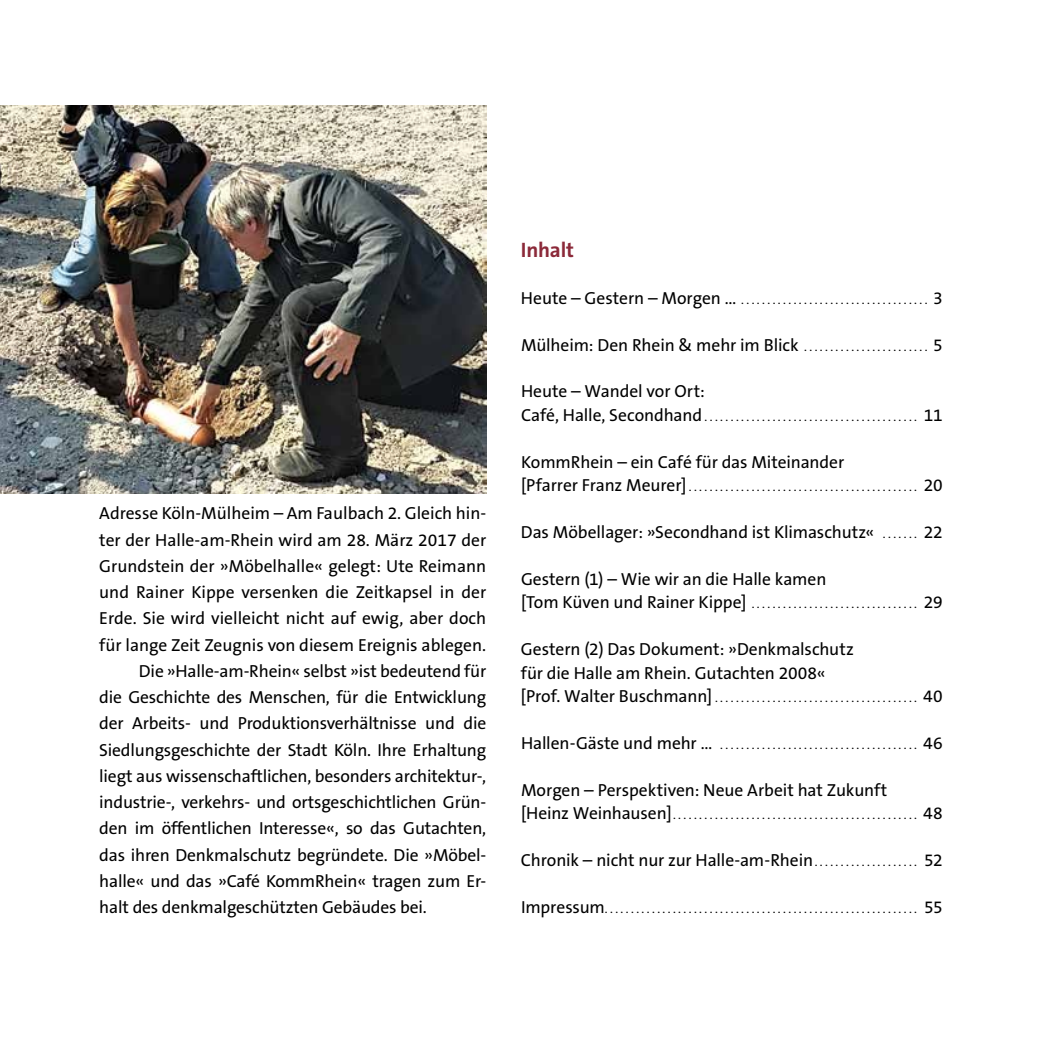
<style>
.page{position:relative;width:1042px;height:1042px;background:#fff}
.page>*{position:absolute;margin:0;border:0;box-sizing:border-box;transform-origin:0 0}
.t1{font:700 21px "The Sans B7";letter-spacing:-.01em;color:#8b2939}
.t2{font:17.5px/23.4px "The Sans B5 Plain";letter-spacing:-.01em;color:#000}
.t3{font:12.25px "The Sans B5 Plain";color:#000}
.s1{font-size:17.5px}
.s2{font-size:12.25px}
</style>
<div class="page">
<img style="left:0;top:105px;width:486px;height:388px">
<p class="t2" style="left:99px;top:502px;width:388px">Adresse Köln-Mülheim – Am Faulbach 2. Gleich hin-</p>
<p class="t2" style="left:99px;top:528px;width:388px">ter der Halle-am-Rhein wird am 28. März 2017 der</p>
<p class="t2" style="left:99px;top:555px;width:388px">Grundstein der »Möbelhalle« gelegt: Ute Reimann</p>
<p class="t2" style="left:99px;top:581px;width:388px">und Rainer Kippe versenken die Zeitkapsel in der</p>
<p class="t2" style="left:99px;top:607px;width:388px">Erde. Sie wird vielleicht nicht auf ewig, aber doch</p>
<p class="t2" style="left:99px;top:633px;width:388px">für lange Zeit Zeugnis von diesem Ereignis ablegen.</p>
<p class="t2" style="left:139px;top:660px;width:349px">Die »Halle-am-Rhein« selbst »ist bedeutend für</p>
<p class="t2" style="left:99px;top:686px;width:388px">die Geschichte des Menschen, für die Entwicklung</p>
<p class="t2" style="left:99px;top:712px;width:388px">der Arbeits- und Produktionsverhältnisse und die</p>
<p class="t2" style="left:99px;top:738px;width:388px">Siedlungsgeschichte der Stadt Köln. Ihre Erhaltung</p>
<p class="t2" style="left:99px;top:765px;width:388px">liegt aus wissenschaftlichen, besonders architektur-,</p>
<p class="t2" style="left:99px;top:791px;width:388px">industrie-, verkehrs- und ortsgeschichtlichen Grün-</p>
<p class="t2" style="left:99px;top:817px;width:388px">den im öffentlichen Interesse«, so das Gutachten,</p>
<p class="t2" style="left:99px;top:843px;width:388px">das ihren Denkmalschutz begründete. Die »Möbel-</p>
<p class="t2" style="left:99px;top:870px;width:388px">halle« und das »Café KommRhein« tragen zum Er-</p>
<p class="t2" style="left:99px;top:896px;width:329px">halt des denkmalgeschützten Gebäudes bei.</p>
<p class="t1" style="left:521px;top:239px;width:55px">Inhalt</p>
<p class="t3" style="left:521px;top:293px;width:423px"><span class="s1">Heute – Gestern – Morgen …</span> .................................... <span class="s1">3</span></p>
<p class="t2" style="left:521px;top:333px;width:423px">Mülheim: Den Rhein &amp; mehr im Blick <span class="s2">........................</span> 5</p>
<p class="t2" style="left:521px;top:380px;width:185px">Heute – Wandel vor Ort:</p>
<p class="t3" style="left:521px;top:410px;width:423px"><span class="s1">Café, Halle, Secondhand</span>......................................... <span class="s1">11</span></p>
<p class="t2" style="left:521px;top:451px;width:325px">KommRhein – ein Café für das Miteinander</p>
<p class="t3" style="left:521px;top:481px;width:423px"><span class="s1">[Pfarrer Franz Meurer]</span>............................................ <span class="s1">20</span></p>
<p class="t2" style="left:521px;top:521px;width:423px">Das Möbellager: »Secondhand ist Klimaschutz« <span class="s2">. . . . . . .</span> 22</p>
<p class="t2" style="left:521px;top:568px;width:307px">Gestern (1) – Wie wir an die Halle kamen</p>
<p class="t3" style="left:521px;top:598px;width:423px"><span class="s1">[Tom Küven und Rainer Kippe]</span> ................................ <span class="s1">29</span></p>
<p class="t2" style="left:521px;top:638px;width:334px">Gestern (2) Das Dokument: »Denkmalschutz für die Halle am Rhein. Gutachten 2008«</p>
<p class="t3" style="left:521px;top:692px;width:423px"><span class="s1">[Prof. Walter Buschmann]</span>....................................... <span class="s1">40</span></p>
<p class="t3" style="left:521px;top:738px;width:423px"><span class="s1">Hallen-Gäste und mehr …</span> ...................................... <span class="s1">46</span></p>
<p class="t2" style="left:521px;top:779px;width:368px">Morgen – Perspektiven: Neue Arbeit hat Zukunft</p>
<p class="t3" style="left:521px;top:809px;width:423px"><span class="s1">[Heinz Weinhausen]</span>............................................... <span class="s1">48</span></p>
<p class="t2" style="left:521px;top:849px;width:423px">Chronik – nicht nur zur Halle-am-Rhein<span class="s2">. . . . . . . . . . . . . . . . . . . .</span> 52</p>
<p class="t3" style="left:521px;top:902px;width:423px"><span class="s1">Impressum</span>............................................................ <span class="s1">55</span></p>
</div>
